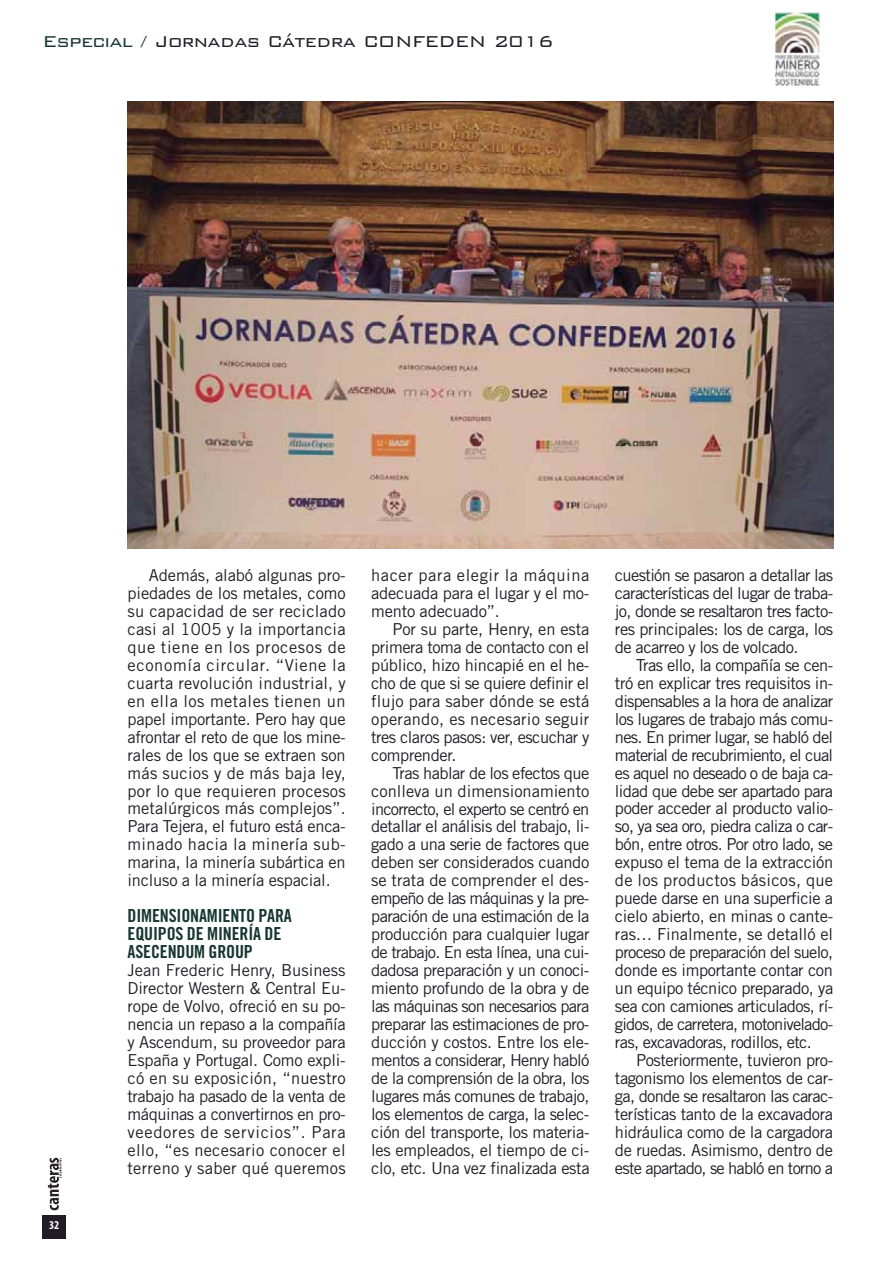
<style>
.page{position:relative;width:893px;height:1263px;background:#fff}
.page>*{position:absolute;margin:0;border:0;box-sizing:border-box;transform-origin:0 0}
.t1{font:300 21px "Bank Gothic";letter-spacing:-.035em;color:#211c25}
.t2{font:18px/18px "Trade Gothic Bold Cond Twenty";letter-spacing:-.01em;color:#183730}
.t3{font:16.5px/18px "Trade Gothic";letter-spacing:-.02em;color:#211c25;text-align:justify}
.t4{font:700 condensed 12px "Myriad";color:#fff}
.t5{font:700 condensed 3.45px "Myriad";letter-spacing:.045em;color:#261f26}
.s1{color:#183730}
</style>
<div class="page">
<div style="left:43px;top:1216px;width:23px;height:23px;background:#211c25"></div>
<svg style="left:48px;top:1158px;width:11px;height:52px"></svg>
<img style="left:775px;top:13px;width:44px;height:72px">
<img style="left:128px;top:102px;width:705px;height:447px">
<p class="t1" style="left:43px;top:28px;width:513px"><span class="s1">Especial /</span> Jornadas Cátedra CONFEDEN 2016</p>
<p class="t5" style="left:59px;top:1178px;width:22px;rotate:-90deg">y explotaciones</p>
<p class="t4" style="left:49px;top:1221px;width:12px">32</p>
<p class="t3" style="left:128px;top:567px;width:220px;text-indent:21px">Además, alabó algunas pro&shy;piedades de los metales, como su capacidad de ser reciclado casi al 1005 y la importancia que tiene en los procesos de economía circular. “Viene la cuarta revolución industrial, y en ella los metales tienen un papel importante. Pero hay que afrontar el reto de que los mine&shy;rales de los que se extraen son más sucios y de más baja ley, por lo que requieren procesos metalúrgicos más complejos”.<br>Para Tejera, el futuro está enca&shy;minado hacia la minería sub&shy;marina, la minería subártica en incluso a la minería espacial.</p>
<p class="t2" style="left:128px;top:909px;width:166px">DIMENSIONAMIENTO PARA<br>EQUIPOS DE MINERÍA DE<br>ASECENDUM GROUP</p>
<p class="t3" style="left:128px;top:963px;width:220px">Jean Frederic Henry, Business Director Western &amp; Central Eu&shy;rope de Volvo, ofreció en su po&shy;nencia un repaso a la compañía y Ascendum, su proveedor para España y Portugal. Como expli&shy;có en su exposición, “nuestro trabajo ha pasado de la venta de máquinas a convertirnos en pro&shy;veedores de servicios”. Para ello, “es necesario conocer el terreno y saber qué queremos</p>
<p class="t3" style="left:371px;top:567px;width:220px">hacer para elegir la máquina adecuada para el lugar y el mo&shy;mento adecuado”.</p>
<p class="t3" style="left:371px;top:621px;width:220px;text-indent:21px">Por su parte, Henry, en esta primera toma de contacto con el público, hizo hincapié en el he&shy;cho de que si se quiere definir el flujo para saber dónde se está operando, es necesario seguir tres claros pasos: ver, escuchar y comprender.</p>
<p class="t3" style="left:371px;top:765px;width:220px;text-indent:21px">Tras hablar de los efectos que conlleva un dimensionamiento incorrecto, el experto se centró en detallar el análisis del trabajo, li&shy;gado a una serie de factores que deben ser considerados cuando se trata de comprender el des&shy;empeño de las máquinas y la pre&shy;paración de una estimación de la producción para cualquier lugar de trabajo. En esta línea, una cui&shy;dadosa preparación y un conoci&shy;miento profundo de la obra y de las máquinas son necesarios para preparar las estimaciones de pro&shy;ducción y costos. Entre los ele&shy;mentos a considerar, Henry habló de la comprensión de la obra, los lugares más comunes de trabajo, los elementos de carga, la selec&shy;ción del transporte, los materia&shy;les empleados, el tiempo de ci&shy;clo, etc. Una vez finalizada esta</p>
<p class="t3" style="left:615px;top:567px;width:220px">cuestión se pasaron a detallar las características del lugar de traba&shy;jo, donde se resaltaron tres facto&shy;res principales: los de carga, los de acarreo y los de volcado.</p>
<p class="t3" style="left:615px;top:657px;width:220px;text-indent:21px">Tras ello, la compañía se cen&shy;tró en explicar tres requisitos in&shy;dispensables a la hora de analizar los lugares de trabajo más comu&shy;nes. En primer lugar, se habló del material de recubrimiento, el cual es aquel no deseado o de baja ca&shy;lidad que debe ser apartado para poder acceder al producto valio&shy;so, ya sea oro, piedra caliza o car&shy;bón, entre otros. Por otro lado, se expuso el tema de la extracción de los productos básicos, que puede darse en una superficie a cielo abierto, en minas o cante&shy;ras… Finalmente, se detalló el proceso de preparación del suelo, donde es importante contar con un equipo técnico preparado, ya sea con camiones articulados, rí&shy;gidos, de carretera, motonivelado&shy;ras, excavadoras, rodillos, etc.</p>
<p class="t3" style="left:615px;top:1053px;width:220px;text-indent:21px">Posteriormente, tuvieron pro&shy;tagonismo los elementos de car&shy;ga, donde se resaltaron las carac&shy;terísticas tanto de la excavadora hidráulica como de la cargadora de ruedas. Asimismo, dentro de este apartado, se habló en torno a</p>
</div>
